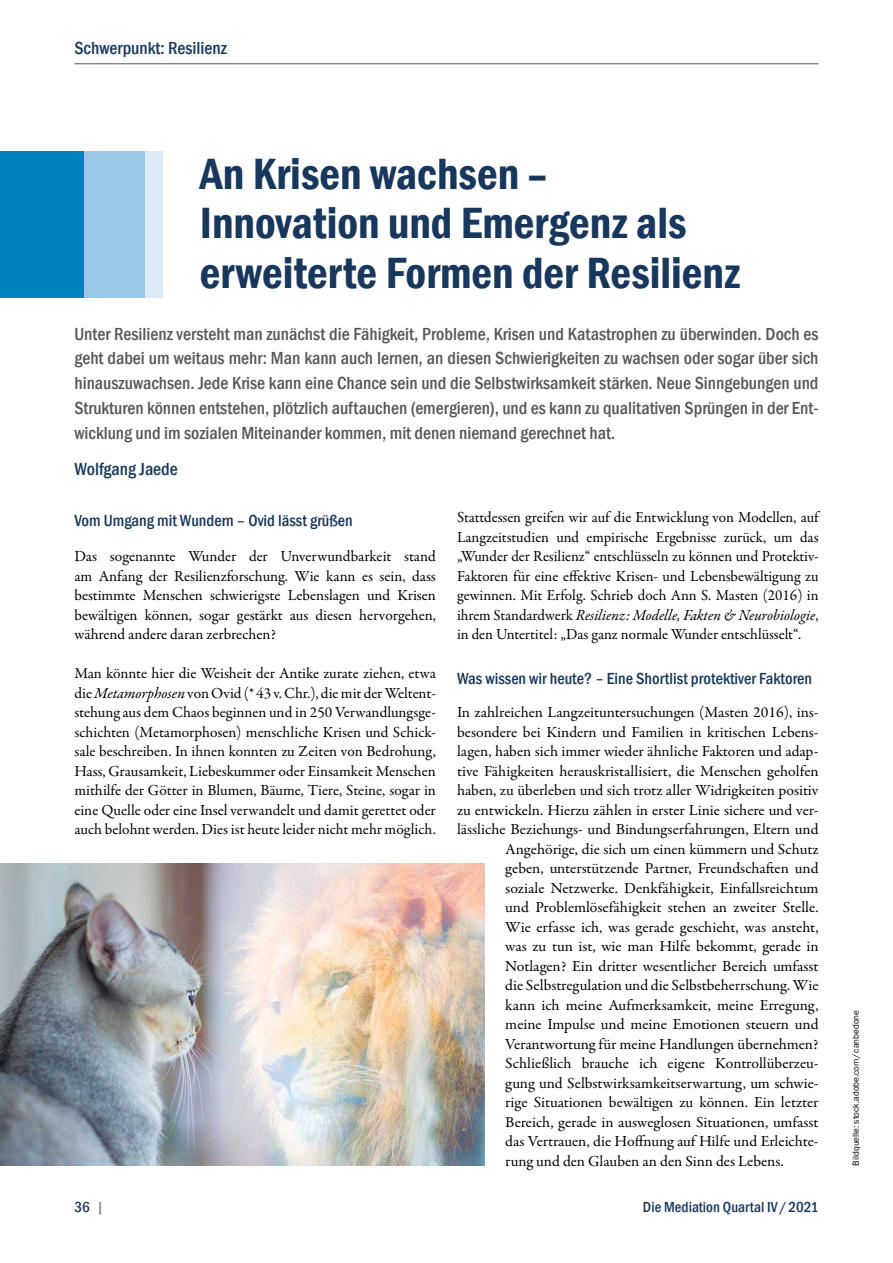
<style>
.page{position:relative;width:893px;height:1263px;background:#fff}
.page>*{position:absolute;margin:0;border:0;box-sizing:border-box;transform-origin:0 0}
.t1{font:600 condensed 45px/49.5px "Franklin Gothic";color:#17375c}
.t2{font:500 condensed 18px/24.8px "Franklin Gothic";color:#565655;text-align:justify}
.t3{font:500 condensed 18px "Franklin Gothic";color:#17375c}
.t4{font:500 condensed 16.5px "Franklin Gothic";color:#17375c}
.t5{font:15.45px/19.5px "Garamond Premr Pro";color:#000;text-align:justify}
.t6{font:500 condensed 15px "Franklin Gothic";color:#17375c}
.t7{font:9px "Franklin Gothic";color:#000}
.s1{font-style:italic}
.s2{color:#868786}
</style>
<div class="page">
<hr style="left:74px;top:63px;width:745px;height:1px;background:#565655">
<div style="left:142px;top:152px;width:21px;height:146px;background:#dbeaf7"></div>
<div style="left:0;top:152px;width:145px;height:146px;background:#9bc8e7"></div>
<div style="left:0;top:152px;width:83px;height:146px;background:#0081bf"></div>
<img style="left:0;top:863px;width:484px;height:303px">
<p class="t3" style="left:74px;top:36px;width:154px">Schwerpunkt: Resilienz</p>
<h1 class="t1" style="left:200px;top:148px;width:542px">An Krisen wachsen –<br>Innovation und Emergenz als erweiterte Formen der Resilienz</h1>
<p class="t2" style="left:74px;top:321px;width:746px">Unter Resilienz versteht man zunächst die Fähigkeit, Probleme, Krisen und Katastrophen zu überwinden. Doch es geht dabei um weitaus mehr: Man kann auch lernen, an diesen Schwierigkeiten zu wachsen oder sogar über sich hinauszuwachsen. Jede Krise kann eine Chance sein und die Selbstwirksamkeit stärken. Neue Sinngebungen und Strukturen können entstehen, plötzlich auftauchen (emergieren), und es kann zu qualitativen Sprüngen in der Ent&shy;wicklung und im sozialen Miteinander kommen, mit denen niemand gerechnet hat.</p>
<p class="t3" style="left:74px;top:457px;width:105px">Wolfgang Jaede</p>
<p class="t4" style="left:74px;top:510px;width:280px">Vom Umgang mit Wundern – Ovid lässt grüßen</p>
<p class="t5" style="left:74px;top:547px;width:363px">Das sogenannte Wunder der Unverwundbarkeit stand am Anfang der Resilienzforschung. Wie kann es sein, dass bestimmte Menschen schwierigste Lebenslagen und Krisen bewältigen können, sogar gestärkt aus diesen hervorgehen, während andere daran zerbrechen?</p>
<p class="t5" style="left:74px;top:664px;width:363px">Man könnte hier die Weisheit der Antike zurate ziehen, etwa die <span class="s1">Metamorphosen</span> von Ovid (* 43 v. Chr.), die mit der Weltent&shy;stehung aus dem Chaos beginnen und in 250 Verwandlungsge&shy;schichten (Metamorphosen) menschliche Krisen und Schick&shy;sale beschreiben. In ihnen konnten zu Zeiten von Bedrohung, Hass, Grausamkeit, Liebeskummer oder Einsamkeit Menschen mithilfe der Götter in Blumen, Bäume, Tiere, Steine, sogar in eine Quelle oder eine Insel verwandelt und damit gerettet oder auch belohnt werden. Dies ist heute leider nicht mehr möglich.</p>
<p class="t5" style="left:457px;top:508px;width:363px">Stattdessen greifen wir auf die Entwicklung von Modellen, auf Langzeitstudien und empirische Ergebnisse zurück, um das „Wunder der Resilienz“ entschlüsseln zu können und Protektiv-Faktoren für eine effektive Krisen- und Lebensbewältigung zu gewinnen. Mit Erfolg. Schrieb doch Ann S. Masten (2016) in ihrem Standardwerk <span class="s1">Resilienz: Modelle, Fakten &amp; Neurobiologie</span>, in den Untertitel: „Das ganz normale Wunder entschlüsselt“.</p>
<p class="t4" style="left:457px;top:668px;width:356px">Was wissen wir heute? – Eine Shortlist protektiver Faktoren</p>
<p class="t5" style="left:457px;top:703px;width:363px">In zahlreichen Langzeituntersuchungen (Masten 2016), ins-</p>
<p class="t5" style="left:457px;top:722px;width:363px">besondere bei Kindern und Familien in kritischen Lebens-</p>
<p class="t5" style="left:457px;top:742px;width:363px">lagen, haben sich immer wieder ähnliche Faktoren und adap-</p>
<p class="t5" style="left:457px;top:761px;width:363px">tive Fähigkeiten herauskristallisiert, die Menschen geholfen</p>
<p class="t5" style="left:457px;top:781px;width:363px">haben, zu überleben und sich trotz aller Widrigkeiten positiv</p>
<p class="t5" style="left:457px;top:800px;width:363px">zu entwickeln. Hierzu zählen in erster Linie sichere und ver-</p>
<p class="t5" style="left:457px;top:820px;width:363px">lässliche Beziehungs- und Bindungserfahrungen, Eltern und</p>
<p class="t5" style="left:505px;top:839px;width:315px">Angehörige, die sich um einen kümmern und Schutz</p>
<p class="t5" style="left:505px;top:859px;width:315px">geben, unterstützende Partner, Freundschaften und</p>
<p class="t5" style="left:505px;top:878px;width:315px">soziale Netzwerke. Denkfähigkeit, Einfallsreichtum</p>
<p class="t5" style="left:505px;top:898px;width:315px">und Problemlösefähigkeit stehen an zweiter Stelle.</p>
<p class="t5" style="left:505px;top:917px;width:315px">Wie erfasse ich, was gerade geschieht, was ansteht,</p>
<p class="t5" style="left:505px;top:937px;width:315px">was zu tun ist, wie man Hilfe bekommt, gerade in</p>
<p class="t5" style="left:505px;top:956px;width:315px">Notlagen? Ein dritter wesentlicher Bereich umfasst</p>
<p class="t5" style="left:505px;top:976px;width:315px">die Selbstregulation und die Selbstbeherrschung. Wie</p>
<p class="t5" style="left:505px;top:995px;width:315px">kann ich meine Aufmerksamkeit, meine Erregung,</p>
<p class="t5" style="left:505px;top:1015px;width:315px">meine Impulse und meine Emotionen steuern und</p>
<p class="t5" style="left:505px;top:1034px;width:315px">Verantwortung für meine Handlungen übernehmen?</p>
<p class="t5" style="left:505px;top:1054px;width:315px">Schließlich brauche ich eigene Kontrollüberzeu-</p>
<p class="t5" style="left:505px;top:1073px;width:315px">gung und Selbstwirksamkeitserwartung, um schwie-</p>
<p class="t5" style="left:505px;top:1093px;width:315px">rige Situationen bewältigen zu können. Ein letzter</p>
<p class="t5" style="left:505px;top:1112px;width:315px">Bereich, gerade in ausweglosen Situationen, umfasst</p>
<p class="t5" style="left:505px;top:1132px;width:315px">das Vertrauen, die Hoffnung auf Hilfe und Erleichte-</p>
<p class="t5" style="left:505px;top:1151px;width:280px">rung und den Glauben an den Sinn des Lebens.</p>
<p class="t6" style="left:74px;top:1197px;width:31px">36 <span class="s2">|</span></p>
<p class="t6" style="left:643px;top:1197px;width:177px">Die Mediation Quartal IV /2021</p>
<p class="t7" style="left:850px;top:1165px;width:157px;rotate:-90deg">Bildquelle: stock.adobe.com/canbedone</p>
</div>
